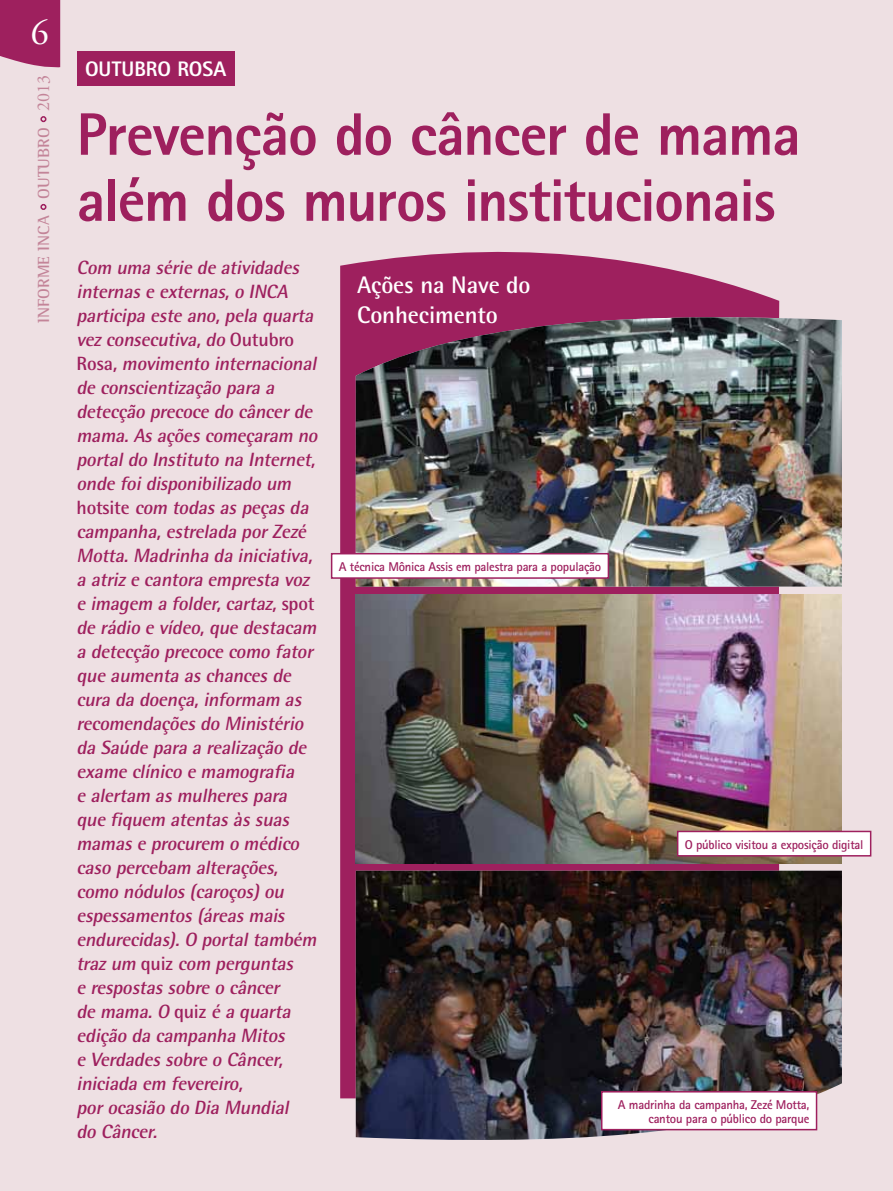
<style>
.page{position:relative;width:893px;height:1191px;background:#eee0e3}
.page>*{position:absolute;margin:0;border:0;box-sizing:border-box;transform-origin:0 0}
.t1{font:800 60px/66px "Rotis Sans Serif";letter-spacing:-.02em;color:#9e205e}
.t2{font:36px "Adobe Garamond Pro";color:#fff}
.t3{font:700 24px/30px "Rotis Semi Sans";letter-spacing:-.005em;color:#fff}
.t4{font:800 21px "Rotis Sans Serif";color:#fff}
.t5{font:italic 700 19.2px/24px "Rotis Semi Sans";letter-spacing:-.01em;color:#9e205e}
.t6{font:700 16.5px "Rotis Semi Serif";letter-spacing:-.005em;color:#c38498}
.t7{font:700 12.75px/13.5px "Rotis Sans Serif";letter-spacing:-.02em;color:#9e205e;text-align:right}
.s1{font-family:"Adobe Garamond Pro";font-weight:400;font-size:18px}
.s2{font-style:normal}
</style>
<div class="page">
<svg style="left:340px;top:251px;width:439px;height:847px;background:#a6396e"></svg>
<img style="left:356px;top:317px;width:486px;height:269px">
<img style="left:356px;top:870px;width:486px;height:270px">
<img style="left:356px;top:594px;width:486px;height:269px">
<div style="left:332px;top:554px;width:276px;height:24px;background:#fff"></div>
<div style="left:331px;top:553px;width:278px;height:26px;border:2px solid #9e205e"></div>
<div style="left:678px;top:831px;width:193px;height:24px;background:#fff"></div>
<div style="left:677px;top:830px;width:194px;height:26px;border:2px solid #9e205e"></div>
<div style="left:602px;top:1091px;width:214px;height:38px;background:#fff"></div>
<div style="left:601px;top:1091px;width:216px;height:39px;border:2px solid #9e205e"></div>
<div style="left:78px;top:51px;width:157px;height:34px;background:#9e205e"></div>
<svg style="left:0;top:0;width:60px;height:68px;background:#a32d67"></svg>
<svg style="left:40px;top:204px;width:6px;height:6px"></svg>
<svg style="left:40px;top:116px;width:6px;height:6px"></svg>
<h2 class="t2" style="left:31px;top:11px;width:19px">6</h2>
<p class="t6" style="left:34px;top:323px;width:250px;rotate:-90deg">INFORME INCA OUTUBRO <span class="s1">2013</span></p>
<p class="t4" style="left:85px;top:55px;width:143px">OUTUBRO ROSA</p>
<h1 class="t1" style="left:77px;top:101px;width:726px">Prevenção do câncer de mama além dos muros institucionais</h1>
<p class="t5" style="left:76px;top:255px;width:247px">Com uma série de atividades internase externas,o INCA participa este ano,pela quarta vezconsecutiva,do <span class="s2">O u t u b r o<br>R o s a</span> ,movimento internacional de conscientização para a detecção precoce do câncerde mama.Asaçõescomeçaram no portaldo Instituto na Internet, onde foidisponibilizado um<br><span class="s2">h o ts i te</span> com todasaspeçasda campanha,estrelada porZezé<br>Motta.Madrinha da iniciativa, a atrize cantora empresta voz e imagem a folder,cartaz,<span class="s2">s p o t </span>de rádio e vídeo,que destacam a detecção precoce como fator que aumenta aschancesde cura da doença,informam as recomendaçõesdo Ministério da Saúde para a realização de exame clínico e mamografia<br>e alertam asmulherespara que fiquem atentasàssuas mamase procurem o médico caso percebam alterações, como nódulos(caroços)ou espessamentos(áreasmais endurecidas).O portaltambém trazum <span class="s2">q u i z</span> com perguntas<br>e respostassobre o câncer<br>de mama.O <span class="s2">q u i z</span> é a quarta edição da campanha Mitos<br>e Verdadessobre o Câncer, iniciada em fevereiro, porocasião do Dia Mundial<br>do Câncer.</p>
<p class="t3" style="left:357px;top:269px;width:175px">Ações na Nave do<br>Conhecimento</p>
<p class="t7" style="left:339px;top:559px;width:264px">A técnica Mônica Assis em palestra para a população</p>
<p class="t7" style="left:685px;top:837px;width:180px">O público visitou a exposição digital</p>
<p class="t7" style="left:618px;top:1097px;width:193px">A madrinha da campanha, Zezé Motta, cantou para o público do parque</p>
</div>
